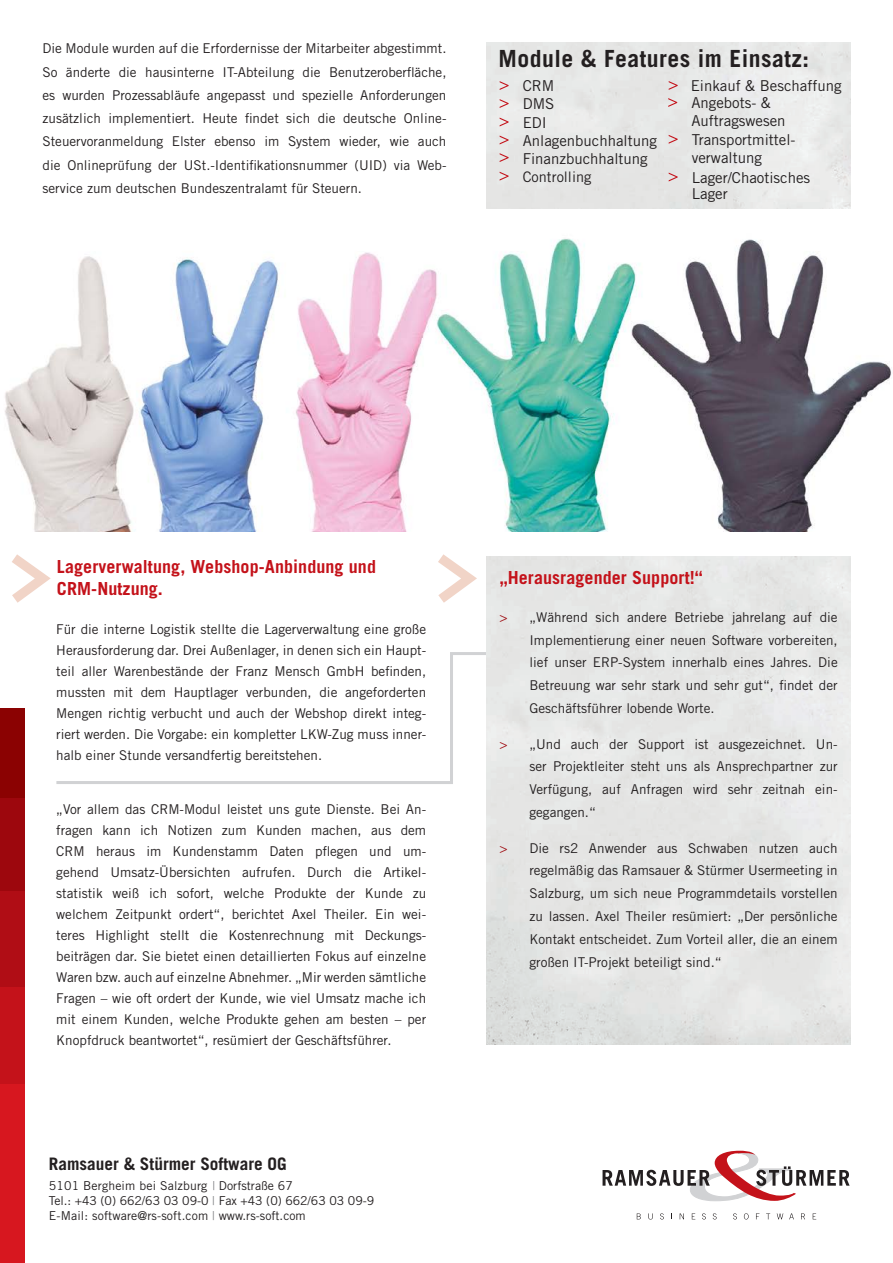
<style>
.page{position:relative;width:893px;height:1263px;background:#fff}
.page>*{position:absolute;margin:0;border:0;box-sizing:border-box;transform-origin:0 0}
.t1{font:700 23.7px "Trade Gothic";letter-spacing:.02em;color:#231f20}
.t2{font:700 18px/21.6px "Trade Gothic";letter-spacing:.005em;color:#c4121a}
.t3{font:700 17.25px "Trade Gothic";color:#231f20}
.t4{font:15px/18px "Trade Gothic";color:#231f20}
.t5{font:14.55px "Trade Gothic";color:#231f20}
.t6{font:13.5px/21px "Trade Gothic";color:#231f20;text-align:justify}
.t7{font:12.3px/14.7px "Trade Gothic";letter-spacing:.01em;color:#231f20}
.s1{color:#9d070d}
.s2{color:#808285}
</style>
<div class="page">
<svg style="left:56px;top:650px;width:431px;height:135px"></svg>
<svg style="left:12px;top:554px;width:39px;height:49px"></svg>
<div style="left:0;top:986px;width:25px;height:98px;background:#c4121a"></div>
<div style="left:0;top:1084px;width:25px;height:179px;background:#d7171f"></div>
<div style="left:0;top:891px;width:25px;height:95px;background:#b00d15"></div>
<div style="left:0;top:797px;width:25px;height:94px;background:#9d070d"></div>
<div style="left:0;top:708px;width:25px;height:89px;background:#8b0202"></div>
<svg style="left:438px;top:554px;width:39px;height:49px"></svg>
<svg style="left:603px;top:1151px;width:247px;height:50px"></svg>
<svg style="left:637px;top:1213px;width:4px;height:6px"></svg>
<svg style="left:648px;top:1213px;width:5px;height:6px"></svg>
<svg style="left:660px;top:1213px;width:4px;height:6px"></svg>
<svg style="left:680px;top:1213px;width:4px;height:6px"></svg>
<svg style="left:702px;top:1213px;width:4px;height:6px"></svg>
<svg style="left:713px;top:1213px;width:4px;height:6px"></svg>
<svg style="left:733px;top:1213px;width:4px;height:6px"></svg>
<svg style="left:744px;top:1213px;width:5px;height:6px"></svg>
<svg style="left:766px;top:1213px;width:4px;height:6px"></svg>
<svg style="left:777px;top:1213px;width:6px;height:6px"></svg>
<svg style="left:789px;top:1213px;width:5px;height:6px"></svg>
<svg style="left:801px;top:1213px;width:4px;height:6px"></svg>
<img style="left:5px;top:238px;width:886px;height:293px">
<svg style="left:500px;top:118px;width:9px;height:8px"></svg>
<svg style="left:500px;top:153px;width:9px;height:9px"></svg>
<svg style="left:500px;top:172px;width:9px;height:9px"></svg>
<svg style="left:500px;top:136px;width:9px;height:8px"></svg>
<svg style="left:500px;top:81px;width:9px;height:9px"></svg>
<svg style="left:500px;top:99px;width:9px;height:9px"></svg>
<svg style="left:669px;top:173px;width:9px;height:8px"></svg>
<svg style="left:669px;top:81px;width:9px;height:9px"></svg>
<svg style="left:669px;top:135px;width:9px;height:9px"></svg>
<svg style="left:668px;top:98px;width:9px;height:9px"></svg>
<p class="t6" style="left:43px;top:37px;width:405px;line-height:23.2px">Die Module wurden auf die Erfordernisse der Mitarbeiter abgestimmt.<br>So änderte die hausinterne IT-Abteilung die Benutzeroberfläche, es wurden Prozessabläufe angepasst und spezielle Anforderungen zusätzlich implementiert. Heute findet sich die deutsche Online-Steuervoranmeldung Elster ebenso im System wieder, wie auch die Onlineprüfung der USt.-Identifikationsnummer (UID) via Web&shy;service zum deutschen Bundeszentralamt für Steuern.</p>
<h1 class="t1" style="left:499px;top:44px;width:312px">Module &amp; Features im Einsatz:</h1>
<p class="t4" style="left:523px;top:77px;width:33px">CRM<br>DMS</p>
<p class="t4" style="left:523px;top:113px;width:26px">EDI</p>
<p class="t4" style="left:523px;top:149px;width:127px">Finanzbuchhaltung</p>
<p class="t5" style="left:523px;top:168px;width:70px">Controlling</p>
<p class="t4" style="left:523px;top:131px;width:136px">Anlagenbuchhaltung</p>
<p class="t4" style="left:691px;top:77px;width:152px">Einkauf &amp; Beschaffung</p>
<p class="t4" style="left:692px;top:131px;width:105px">Transportmittel&shy;verwaltung</p>
<p class="t4" style="left:691px;top:94px;width:96px">Angebots- &amp;<br>Auftragswesen</p>
<p class="t4" style="left:692px;top:169px;width:120px;line-height:16.5px">Lager/Chaotisches<br>Lager</p>
<h2 class="t2" style="left:57px;top:556px;width:320px">Lagerverwaltung, Webshop-Anbindung und<br>CRM-Nutzung.</h2>
<p class="t6" style="left:56px;top:618px;width:371px">Für die interne Logistik stellte die Lagerverwaltung eine große Herausforderung dar. Drei Außenlager, in denen sich ein Haupt&shy;teil aller Warenbestände der Franz Mensch GmbH befinden, mussten mit dem Hauptlager verbunden, die angeforderten Mengen richtig verbucht und auch der Webshop direkt integ&shy;riert werden. Die Vorgabe: ein kompletter LKW-Zug muss inner&shy;halb einer Stunde versandfertig bereitstehen.</p>
<p class="t6" style="left:529px;top:605px;width:310px;line-height:22.8px;text-indent:-30px"><span class="s1">&gt;</span> „Während sich andere Betriebe jahrelang auf die Implementierung einer neuen Software vorbereiten, lief unser ERP-System innerhalb eines Jahres. Die Betreuung war sehr stark und sehr gut“, findet der Geschäftsführer lobende Worte.</p>
<h2 class="t2" style="left:500px;top:567px;width:205px">„Herausragender Support!“</h2>
<p class="t6" style="left:529px;top:732px;width:310px;line-height:22.8px;text-indent:-30px"><span class="s1">&gt;</span> „Und auch der Support ist ausgezeichnet. Un&shy;ser Projektleiter steht uns als Ansprechpartner zur Verfügung, auf Anfragen wird sehr zeitnah ein&shy;gegangen.“</p>
<p class="t6" style="left:529px;top:836px;width:310px;line-height:22.8px;text-indent:-30px"><span class="s1">&gt;</span> Die rs2 Anwender aus Schwaben nutzen auch regelmäßig das Ramsauer &amp; Stürmer Usermeeting in Salzburg, um sich neue Programmdetails vorstellen zu lassen. Axel Theiler resümiert: „Der persönliche Kontakt entscheidet. Zum Vorteil aller, die an einem großen IT-Projekt beteiligt sind.“</p>
<p class="t6" style="left:56px;top:798px;width:371px">„Vor allem das CRM-Modul leistet uns gute Dienste. Bei An&shy;fragen kann ich Notizen zum Kunden machen, aus dem CRM heraus im Kundenstamm Daten pflegen und um&shy;gehend Umsatz-Übersichten aufrufen. Durch die Artikel&shy;statistik weiß ich sofort, welche Produkte der Kunde zu welchem Zeitpunkt ordert“, berichtet Axel Theiler. Ein wei&shy;teres Highlight stellt die Kostenrechnung mit Deckungs&shy;beiträgen dar. Sie bietet einen detaillierten Fokus auf einzelne Waren bzw. auch auf einzelne Abnehmer. „Mir werden sämtliche Fragen – wie oft ordert der Kunde, wie viel Umsatz mache ich mit einem Kunden, welche Produkte gehen am besten – per Knopfdruck beantwortet“, resümiert der Geschäftsführer.</p>
<p class="t3" style="left:49px;top:1153px;width:239px">Ramsauer &amp; Stürmer Software OG</p>
<p class="t7" style="left:49px;top:1178px;width:327px">5101 Bergheim bei Salzburg <span class="s2">|</span> Dorfstraße 67<br>Tel.: +43 (0) 662/63 03 09-0 <span class="s2">|</span> Fax +43 (0) 662/63 03 09-9<br>E-Mail: software@rs-soft.com <span class="s2">|</span> www.rs-soft.com</p>
</div>
